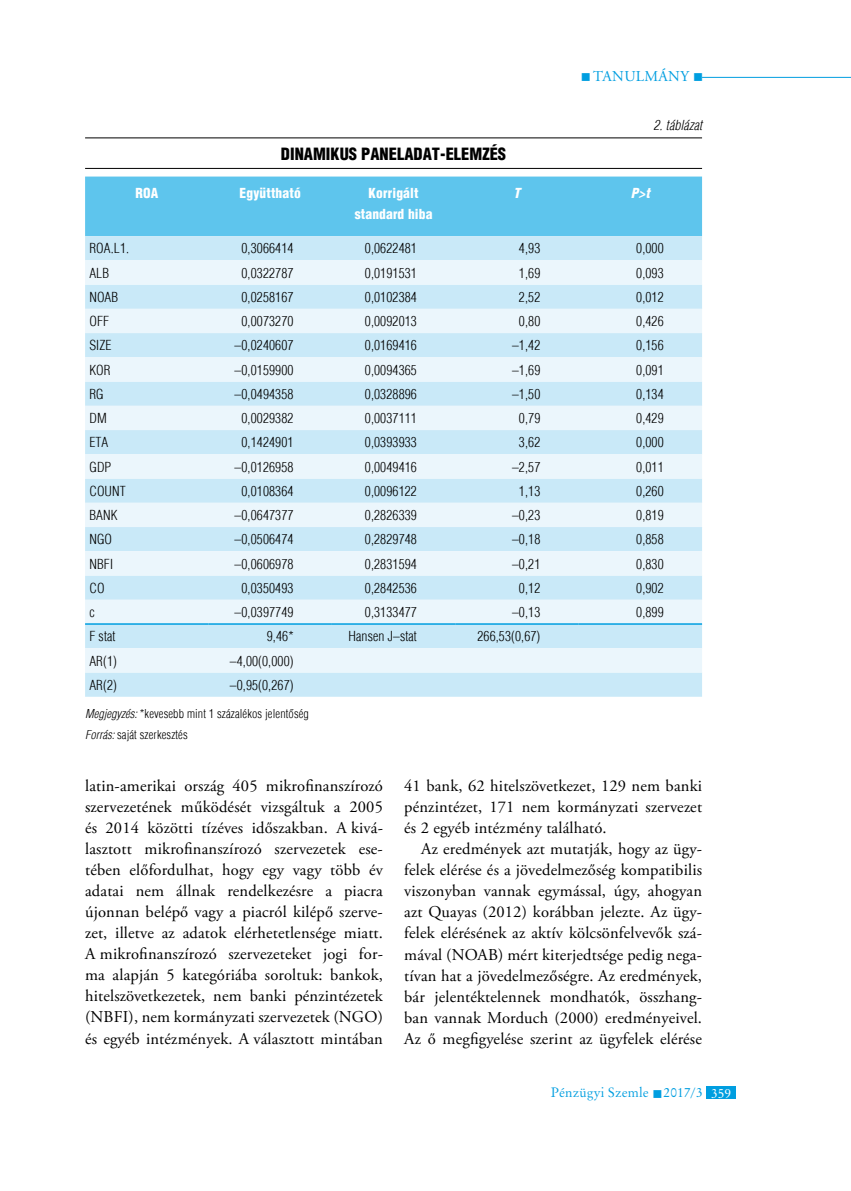
<style>
.page{position:relative;width:851px;height:1191px;background:#fff}
.page>*{position:absolute;margin:0;border:0;box-sizing:border-box;transform-origin:0 0}
.t1{font:16.5px/21px "Adobe Garamond Pro";letter-spacing:.01em;color:#000;text-align:justify}
.t2{font:900 condensed 16.5px "H Helvetica";color:#000}
.t3{font:15px "Adobe Garamond Pro";letter-spacing:.19em;color:#009ee0}
.t4{font:300 condensed 13.5px "H Helvetica";letter-spacing:.01em;color:#000}
.t5{font:900 condensed 13.5px/21px "H Helvetica";letter-spacing:.01em;color:#fff;text-align:center}
.t6{font:13.5px "Original Garamond HU Normal";letter-spacing:.01em;color:#009ee0}
.t7{font:italic 300 condensed 13.5px "H Helvetica";letter-spacing:.01em;color:#000}
.t8{font:italic 900 condensed 13.5px "H Helvetica";color:#fff}
.t9{font:300 condensed 12px/21px "H Helvetica";letter-spacing:.01em;color:#000}
.s1{font-style:italic}
.s2{color:#fff}
</style>
<div class="page">
<hr style="left:702px;top:77px;width:148px;height:1px;background:#009ee0">
<div style="left:706px;top:1086px;width:30px;height:13px;background:#009ee0"></div>
<hr style="left:85px;top:137px;width:617px;height:1px;background:#000">
<hr style="left:85px;top:168px;width:617px;height:1px;background:#000">
<div style="left:85px;top:176px;width:617px;height:60px;background:#5ec5ed"></div>
<div style="left:85px;top:236px;width:617px;height:461px;background:#c9e9f8"></div>
<svg style="left:85px;top:260px;width:617px;height:412px;fill:#ebf6fc"></svg>
<hr style="left:85px;top:623px;width:123px;height:2px;background:#009ee0">
<hr style="left:208px;top:623px;width:124px;height:2px;background:#009ee0">
<hr style="left:332px;top:623px;width:123px;height:2px;background:#009ee0">
<hr style="left:455px;top:623px;width:123px;height:2px;background:#009ee0">
<hr style="left:578px;top:623px;width:124px;height:2px;background:#009ee0">
<p class="t3" style="left:580px;top:67px;width:124px">■tanulmány ■</p>
<p class="t2" style="left:281px;top:143px;width:118px">DINAMIKUS PANELADAT</p>
<p class="t2" style="left:440px;top:143px;width:67px">-ELE MZÉS</p>
<p class="t7" style="left:653px;top:117px;width:50px">2. táblázat</p>
<p class="t5" style="left:135px;top:182px;width:24px">ROA</p>
<p class="t5" style="left:239px;top:182px;width:63px">EGYÜTTHATÓ</p>
<p class="t5" style="left:354px;top:182px;width:79px">KORRIGÁLT<br>STANDARD HIBA</p>
<p class="t8" style="left:513px;top:185px;width:8px">T</p>
<p class="t8" style="left:630px;top:185px;width:21px">P&gt;t</p>
<p class="t4" style="left:89px;top:241px;width:41px">ROA.L1.</p>
<p class="t4" style="left:241px;top:241px;width:54px">0,3066414</p>
<p class="t4" style="left:365px;top:241px;width:54px">0,0622481</p>
<p class="t4" style="left:519px;top:241px;width:23px">4,93</p>
<p class="t4" style="left:636px;top:241px;width:29px">0,000</p>
<p class="t4" style="left:89px;top:265px;width:21px">ALB</p>
<p class="t4" style="left:241px;top:265px;width:54px">0,0322787</p>
<p class="t4" style="left:365px;top:265px;width:54px">0,0191531</p>
<p class="t4" style="left:519px;top:265px;width:23px">1,69</p>
<p class="t4" style="left:636px;top:265px;width:29px">0,093</p>
<p class="t4" style="left:89px;top:289px;width:30px">NOAB</p>
<p class="t4" style="left:241px;top:289px;width:54px">0,0258167</p>
<p class="t4" style="left:365px;top:289px;width:54px">0,0102384</p>
<p class="t4" style="left:519px;top:289px;width:23px">2,52</p>
<p class="t4" style="left:636px;top:289px;width:29px">0,012</p>
<p class="t4" style="left:89px;top:313px;width:21px">OFF</p>
<p class="t4" style="left:241px;top:313px;width:54px">0,0073270</p>
<p class="t4" style="left:365px;top:313px;width:54px">0,0092013</p>
<p class="t4" style="left:519px;top:313px;width:23px">0,80</p>
<p class="t4" style="left:636px;top:313px;width:29px">0,426</p>
<p class="t4" style="left:89px;top:337px;width:24px">SIZ E</p>
<p class="t4" style="left:234px;top:337px;width:60px">–0,0240607</p>
<p class="t4" style="left:365px;top:337px;width:54px">0,0169416</p>
<p class="t4" style="left:512px;top:337px;width:30px">–1,42</p>
<p class="t4" style="left:636px;top:337px;width:29px">0,156</p>
<p class="t4" style="left:89px;top:362px;width:23px">KOR</p>
<p class="t4" style="left:234px;top:362px;width:60px">–0,0159900</p>
<p class="t4" style="left:365px;top:362px;width:54px">0,0094365</p>
<p class="t4" style="left:512px;top:362px;width:30px">–1,69</p>
<p class="t4" style="left:636px;top:362px;width:29px">0,091</p>
<p class="t4" style="left:89px;top:386px;width:16px">RG</p>
<p class="t4" style="left:234px;top:386px;width:60px">–0,0494358</p>
<p class="t4" style="left:365px;top:386px;width:54px">0,0328896</p>
<p class="t4" style="left:512px;top:386px;width:30px">–1,50</p>
<p class="t4" style="left:636px;top:386px;width:29px">0,134</p>
<p class="t4" style="left:89px;top:410px;width:19px">DM</p>
<p class="t4" style="left:241px;top:410px;width:54px">0,0029382</p>
<p class="t4" style="left:365px;top:410px;width:54px">0,0037111</p>
<p class="t4" style="left:519px;top:410px;width:23px">0,79</p>
<p class="t4" style="left:636px;top:410px;width:29px">0,429</p>
<p class="t4" style="left:89px;top:434px;width:21px">ETA</p>
<p class="t4" style="left:241px;top:434px;width:54px">0,1424901</p>
<p class="t4" style="left:365px;top:434px;width:54px">0,0393933</p>
<p class="t4" style="left:519px;top:434px;width:23px">3,62</p>
<p class="t4" style="left:636px;top:434px;width:29px">0,000</p>
<p class="t4" style="left:89px;top:459px;width:24px">GDP</p>
<p class="t4" style="left:234px;top:459px;width:60px">–0,0126958</p>
<p class="t4" style="left:365px;top:459px;width:54px">0,0049416</p>
<p class="t4" style="left:512px;top:459px;width:30px">–2,57</p>
<p class="t4" style="left:636px;top:459px;width:29px">0,011</p>
<p class="t4" style="left:89px;top:483px;width:38px">COUNT</p>
<p class="t4" style="left:241px;top:483px;width:54px">0,0108364</p>
<p class="t4" style="left:365px;top:483px;width:54px">0,0096122</p>
<p class="t4" style="left:519px;top:483px;width:23px">1,13</p>
<p class="t4" style="left:636px;top:483px;width:29px">0,260</p>
<p class="t4" style="left:89px;top:507px;width:30px">BANK</p>
<p class="t4" style="left:234px;top:507px;width:60px">–0,0647377</p>
<p class="t4" style="left:365px;top:507px;width:54px">0,2826339</p>
<p class="t4" style="left:512px;top:507px;width:30px">–0,23</p>
<p class="t4" style="left:636px;top:507px;width:29px">0,819</p>
<p class="t4" style="left:89px;top:531px;width:24px">NGO</p>
<p class="t4" style="left:234px;top:531px;width:60px">–0,0506474</p>
<p class="t4" style="left:365px;top:531px;width:54px">0,2829748</p>
<p class="t4" style="left:512px;top:531px;width:30px">–0,18</p>
<p class="t4" style="left:636px;top:531px;width:29px">0,858</p>
<p class="t4" style="left:89px;top:556px;width:25px">NBFI</p>
<p class="t4" style="left:234px;top:556px;width:60px">–0,0606978</p>
<p class="t4" style="left:365px;top:556px;width:54px">0,2831594</p>
<p class="t4" style="left:512px;top:556px;width:30px">–0,21</p>
<p class="t4" style="left:636px;top:556px;width:29px">0,830</p>
<p class="t4" style="left:89px;top:580px;width:17px">CO</p>
<p class="t4" style="left:241px;top:580px;width:54px">0,0350493</p>
<p class="t4" style="left:365px;top:580px;width:54px">0,2842536</p>
<p class="t4" style="left:519px;top:580px;width:23px">0,12</p>
<p class="t4" style="left:636px;top:580px;width:29px">0,902</p>
<p class="t4" style="left:89px;top:604px;width:7px">c</p>
<p class="t4" style="left:234px;top:604px;width:60px">–0,0397749</p>
<p class="t4" style="left:365px;top:604px;width:54px">0,3133477</p>
<p class="t4" style="left:512px;top:604px;width:30px">–0,13</p>
<p class="t4" style="left:636px;top:604px;width:29px">0,899</p>
<p class="t4" style="left:89px;top:628px;width:28px">F stat</p>
<p class="t4" style="left:267px;top:628px;width:28px">9,46*</p>
<p class="t4" style="left:348px;top:628px;width:70px">Hansen J–stat</p>
<p class="t4" style="left:477px;top:628px;width:64px">266,53(0,67)</p>
<p class="t4" style="left:89px;top:653px;width:29px">AR(1)</p>
<p class="t4" style="left:230px;top:653px;width:65px">–4,00(0,000)</p>
<p class="t4" style="left:89px;top:677px;width:29px">AR(2)</p>
<p class="t4" style="left:230px;top:677px;width:65px">–0,95(0,267)</p>
<p class="t9" style="left:85px;top:703px;width:225px"><span class="s1">Megjegyzés:</span> *kevesebb mint 1 százalékos jelentőség<br><span class="s1">Forrás:</span> saját szerkesztés</p>
<p class="t1" style="left:85px;top:776px;width:299px">latin-amerikai ország 405 mikrofinanszírozó szervezetének működését vizsgáltuk a 2005 és 2014 közötti tízéves időszakban. A kivá&shy;lasztott mikrofinanszírozó szervezetek ese&shy;tében előfordulhat, hogy egy vagy több év adatai nem állnak rendelkezésre a piacra újonnan belépő vagy a piacról kilépő szerve&shy;zet, illetve az adatok elérhetetlensége miatt.<br>A mikrofinanszírozó szervezeteket jogi for&shy;ma alapján 5 kategóriába soroltuk: bankok, hitelszövetkezetek, nem banki pénzintézetek (NBFI), nem kormányzati szervezetek (NGO) és egyéb intézmények. A választott mintában</p>
<p class="t1" style="left:404px;top:776px;width:299px">41 bank, 62 hitelszövetkezet, 129 nem banki pénzintézet, 171 nem kormányzati szervezet és 2 egyéb intézmény található.</p>
<p class="t1" style="left:404px;top:839px;width:299px;text-indent:17px">Az eredmények azt mutatják, hogy az ügy&shy;felek elérése és a jövedelmezőség kompatibilis viszonyban vannak egymással, úgy, ahogyan azt Quayas (2012) korábban jelezte. Az ügy&shy;felek elérésének az aktív kölcsönfelvevők szá&shy;mával (NOAB) mért kiterjedtsége pedig nega&shy;tívan hat a jövedelmezőségre. Az eredmények, bár jelentéktelennek mondhatók, összhang&shy;ban vannak Morduch (2000) eredményeivel.<br>Az ő megfigyelése szerint az ügyfelek elérése</p>
<p class="t6" style="left:550px;top:1084px;width:182px">Pénzügyi Szemle ■ 2017/3 <span class="s2">359</span></p>
</div>
